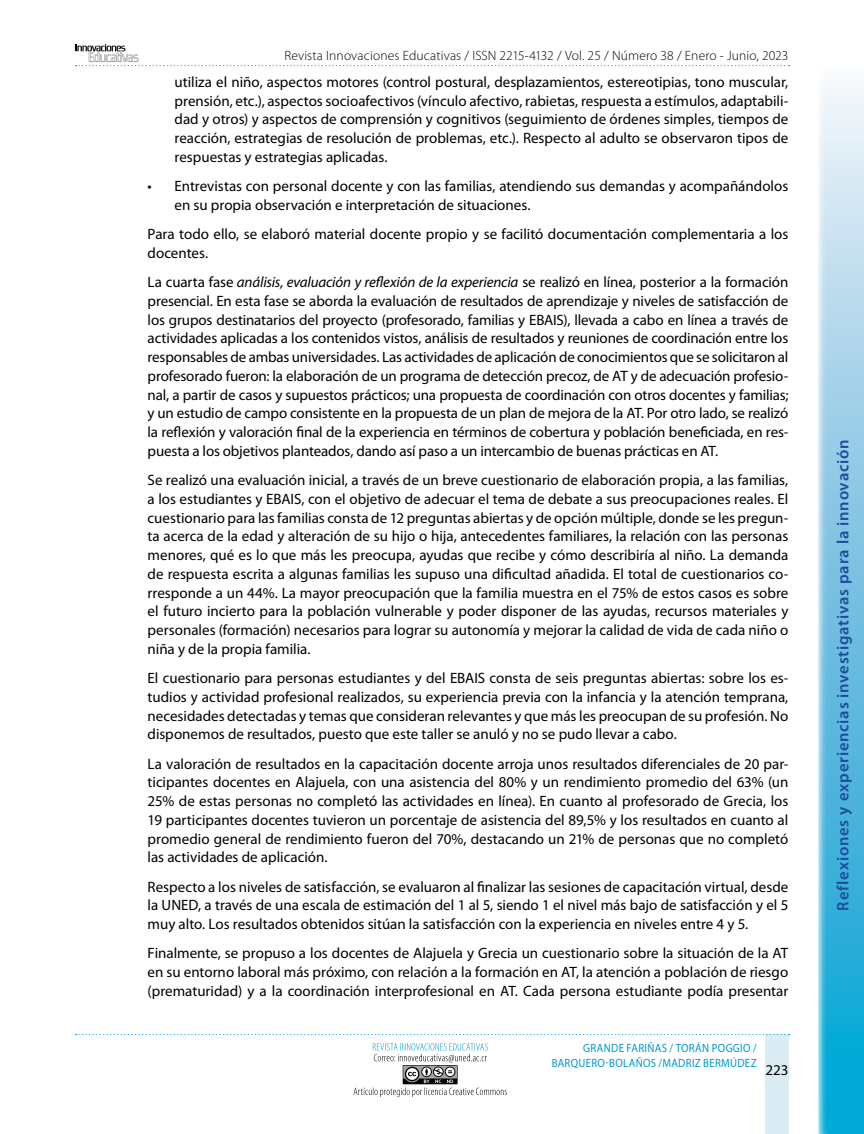
<style>
.page{position:relative;width:864px;height:1134px;background:#fff}
.page>*{position:absolute;margin:0;border:0;box-sizing:border-box;transform-origin:0 0}
.t1{font:600 16.5px "Myriad Pro";letter-spacing:.045em;color:#1d4c99}
.t2{font:15px/18.8px "Myriad Pro";color:#000;text-align:justify}
.t3{font:300 13.5px "Myriad Pro";letter-spacing:.01em;color:#000}
.t4{font:12px/15px "Myriad Pro";letter-spacing:.03em;color:#0098ce;text-align:right;scale:.9 1}
.s1{font-style:italic}
</style>
<div class="page">
<svg style="left:76px;top:44px;width:713px;height:22px"></svg>
<div style="left:765px;top:1034px;width:23px;height:100px;background:#dcecf5"></div>
<svg style="left:76px;top:1034px;width:713px;height:1px"></svg>
<svg style="left:354px;top:1043px;width:153px;height:54px"></svg>
<svg style="left:818px;top:87px;width:46px;height:1047px;background:#7cc8e4"></svg>
<p class="t3" style="left:284px;top:48px;width:506px">Revista Innovaciones Educativas / ISSN 2215-4132 / Vol. 25 / Número 38 / Enero - Junio, 2023</p>
<p class="t2" style="left:175px;top:73px;width:615px">utiliza el niño, aspectos motores (control postural, desplazamientos, estereotipias, tono muscular, prensión, etc.), aspectos socioafectivos (vínculo afectivo, rabietas, respuesta a estímulos, adaptabili&shy;dad y otros) y aspectos de comprensión y cognitivos (seguimiento de órdenes simples, tiempos de reacción, estrategias de resolución de problemas, etc.). Respecto al adulto se observaron tipos de respuestas y estrategias aplicadas.</p>
<p class="t2" style="left:175px;top:177px;width:615px;text-indent:-27px">• Entrevistas con personal docente y con las familias, atendiendo sus demandas y acompañándolos en su propia observación e interpretación de situaciones.</p>
<p class="t2" style="left:148px;top:225px;width:642px">Para todo ello, se elaboró material docente propio y se facilitó documentación complementaria a los docentes.</p>
<p class="t2" style="left:148px;top:273px;width:642px">La cuarta fase <span class="s1">análisis, evaluación y reflexión de la experiencia</span> se realizó en línea, posterior a la formación presencial. En esta fase se aborda la evaluación de resultados de aprendizaje y niveles de satisfacción de los grupos destinatarios del proyecto (profesorado, familias y EBAIS), llevada a cabo en línea a través de actividades aplicadas a los contenidos vistos, análisis de resultados y reuniones de coordinación entre los responsables de ambas universidades. Las actividades de aplicación de conocimientos que se solicitaron al profesorado fueron: la elaboración de un programa de detección precoz, de AT y de adecuación profesio&shy;nal, a partir de casos y supuestos prácticos; una propuesta de coordinación con otros docentes y familias; y un estudio de campo consistente en la propuesta de un plan de mejora de la AT. Por otro lado, se realizó la reflexión y valoración final de la experiencia en términos de cobertura y población beneficiada, en res&shy;puesta a los objetivos planteados, dando así paso a un intercambio de buenas prácticas en AT.</p>
<p class="t2" style="left:148px;top:471px;width:642px">Se realizó una evaluación inicial, a través de un breve cuestionario de elaboración propia, a las familias, a los estudiantes y EBAIS, con el objetivo de adecuar el tema de debate a sus preocupaciones reales. El cuestionario para las familias consta de 12 preguntas abiertas y de opción múltiple, donde se les pregun&shy;ta acerca de la edad y alteración de su hijo o hija, antecedentes familiares, la relación con las personas menores, qué es lo que más les preocupa, ayudas que recibe y cómo describiría al niño. La demanda de respuesta escrita a algunas familias les supuso una dificultad añadida. El total de cuestionarios co&shy;rresponde a un 44%. La mayor preocupación que la familia muestra en el 75% de estos casos es sobre el futuro incierto para la población vulnerable y poder disponer de las ayudas, recursos materiales y personales (formación) necesarios para lograr su autonomía y mejorar la calidad de vida de cada niño o niña y de la propia familia.</p>
<p class="t2" style="left:148px;top:669px;width:642px">El cuestionario para personas estudiantes y del EBAIS consta de seis preguntas abiertas: sobre los es&shy;tudios y actividad profesional realizados, su experiencia previa con la infancia y la atención temprana, necesidades detectadas y temas que consideran relevantes y que más les preocupan de su profesión. No disponemos de resultados, puesto que este taller se anuló y no se pudo llevar a cabo.</p>
<p class="t2" style="left:148px;top:754px;width:642px">La valoración de resultados en la capacitación docente arroja unos resultados diferenciales de 20 par&shy;ticipantes docentes en Alajuela, con una asistencia del 80% y un rendimiento promedio del 63% (un 25% de estas personas no completó las actividades en línea). En cuanto al profesorado de Grecia, los 19 participantes docentes tuvieron un porcentaje de asistencia del 89,5% y los resultados en cuanto al promedio general de rendimiento fueron del 70%, destacando un 21% de personas que no completó las actividades de aplicación.</p>
<p class="t2" style="left:148px;top:877px;width:642px">Respecto a los niveles de satisfacción, se evaluaron al finalizar las sesiones de capacitación virtual, desde la UNED, a través de una escala de estimación del 1 al 5, siendo 1 el nivel más bajo de satisfacción y el 5 muy alto. Los resultados obtenidos sitúan la satisfacción con la experiencia en niveles entre 4 y 5.</p>
<p class="t2" style="left:148px;top:944px;width:642px">Finalmente, se propuso a los docentes de Alajuela y Grecia un cuestionario sobre la situación de la AT en su entorno laboral más próximo, con relación a la formación en AT, la atención a población de riesgo (prematuridad) y a la coordinación interprofesional en AT. Cada persona estudiante podía presentar</p>
<p class="t4" style="left:552px;top:1040px;width:229px">GRANDE FARIÑAS / TORÁN POGGIO /<br>BARQUERO-BOLAÑOS /MADRIZ BERMÚDEZ</p>
<p class="t2" style="left:766px;top:1060px;width:24px">223</p>
<p class="t1" style="left:834px;top:911px;width:473px;rotate:-90deg">Reflexiones y experiencias investigativas para la innovación</p>
</div>
